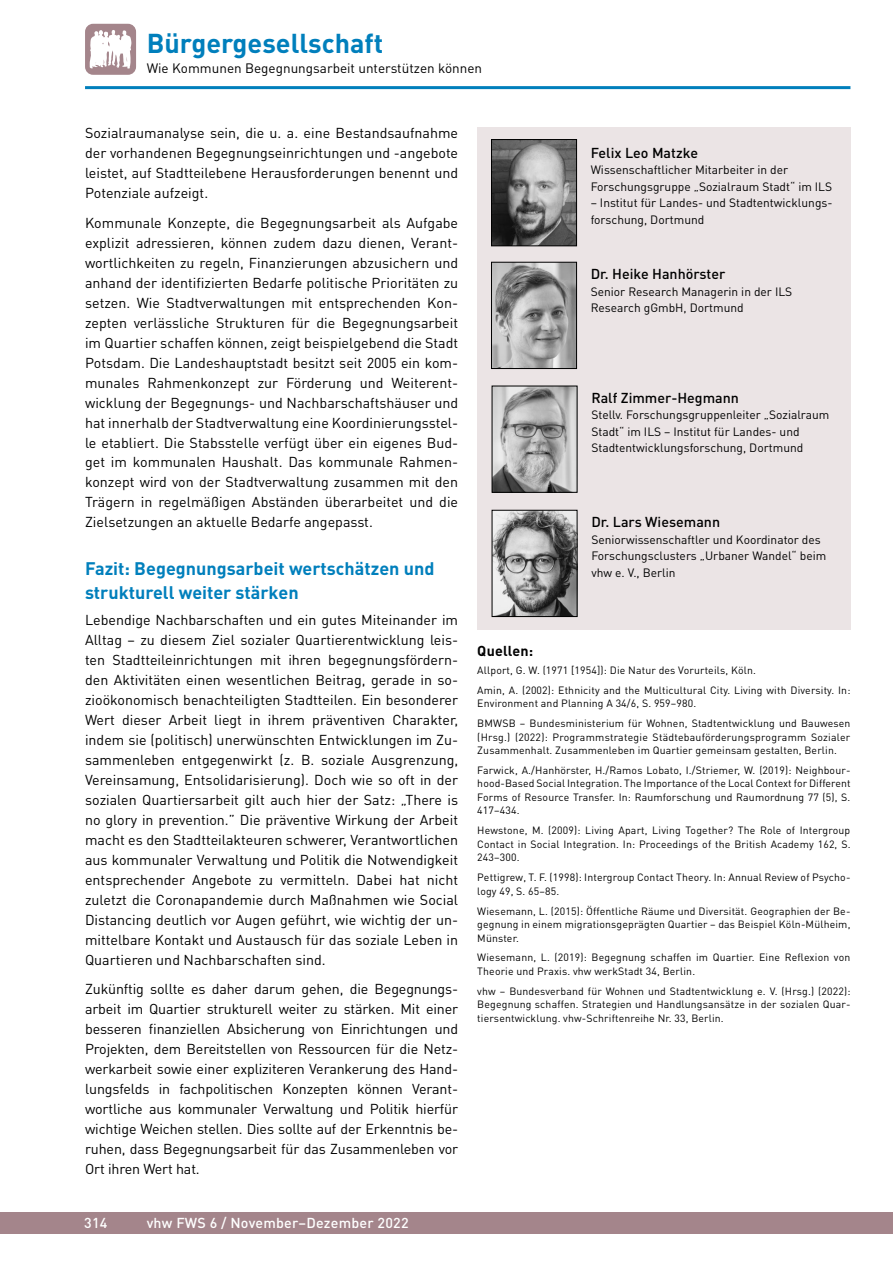
<style>
.page{position:relative;width:893px;height:1263px;background:#fff}
.page>*{position:absolute;margin:0;border:0;box-sizing:border-box;transform-origin:0 0}
.t1{font:700 27px "DIN Pro";color:#007fbc}
.t2{font:700 18px/24.5px "DIN Pro";color:#007fbc}
.t3{font:14.25px/20px "DIN Pro";color:#000;text-align:justify}
.t4{font:500 14.25px "DIN Pro";color:#000}
.t5{font:500 14.25px "DIN Pro";letter-spacing:.015em;color:#fff}
.t6{font:700 14.25px "DIN Pro";letter-spacing:.015em;color:#000}
.t7{font:13.5px "DIN Pro";color:#000}
.t8{font:12px/16.5px "DIN Pro";color:#000}
.t9{font:10.5px/13.5px "DIN Pro";letter-spacing:.015em;color:#000}
</style>
<div class="page">
<div style="left:0;top:1212px;width:893px;height:21px;background:#a4858b"></div>
<hr style="left:85px;top:86px;width:765px;height:3px;background:#007fbc">
<div style="left:85px;top:24px;width:51px;height:51px;background:#a4858b;border-radius:8px"></div>
<svg style="left:90px;top:30px;width:41px;height:39px"></svg>
<div style="left:477px;top:128px;width:373px;height:502px;background:#ebe4e5"></div>
<img style="left:493px;top:264px;width:82px;height:103px">
<div style="left:491px;top:262px;width:86px;height:107px;border:1px solid #000"></div>
<img style="left:493px;top:141px;width:82px;height:103px">
<div style="left:491px;top:139px;width:86px;height:107px;border:1px solid #000"></div>
<img style="left:494px;top:388px;width:81px;height:103px">
<div style="left:492px;top:386px;width:85px;height:107px;border:1px solid #000"></div>
<img style="left:494px;top:512px;width:81px;height:103px">
<div style="left:492px;top:510px;width:85px;height:107px;border:1px solid #000"></div>
<h1 class="t1" style="left:147px;top:25px;width:238px">Bürgergesellschaft</h1>
<p class="t7" style="left:147px;top:59px;width:337px">Wie Kommunen Begegnungsarbeit unterstützen können</p>
<p class="t3" style="left:85px;top:123px;width:375px">Sozialraumanalyse sein, die u. a. eine Bestandsaufnahme der vorhandenen Begegnungseinrichtungen und -angebote leistet, auf Stadtteilebene Herausforderungen benennt und Potenziale aufzeigt.</p>
<p class="t3" style="left:85px;top:212px;width:375px">Kommunale Konzepte, die Begegnungsarbeit als Aufgabe explizit adressieren, können zudem dazu dienen, Verant&shy;wortlichkeiten zu regeln, Finanzierungen abzusichern und anhand der identifizierten Bedarfe politische Prioritäten zu setzen. Wie Stadtverwaltungen mit entsprechenden Kon&shy;zepten verlässliche Strukturen für die Begegnungsarbeit im Quartier schaffen können, zeigt beispielgebend die Stadt Potsdam. Die Landeshauptstadt besitzt seit 2005 ein kom&shy;munales Rahmenkonzept zur Förderung und Weiterent&shy;wicklung der Begegnungs- und Nachbarschaftshäuser und hat innerhalb der Stadtverwaltung eine Koordinierungsstel&shy;le etabliert. Die Stabsstelle verfügt über ein eigenes Bud&shy;get im kommunalen Haushalt. Das kommunale Rahmen&shy;konzept wird von der Stadtverwaltung zusammen mit den Trägern in regelmäßigen Abständen überarbeitet und die Zielsetzungen an aktuelle Bedarfe angepasst.</p>
<p class="t2" style="left:85px;top:555px;width:351px">Fazit: Begegnungsarbeit wertschätzen und strukturell weiter stärken</p>
<p class="t3" style="left:85px;top:610px;width:375px">Lebendige Nachbarschaften und ein gutes Miteinander im Alltag – zu diesem Ziel sozialer Quartierentwicklung leis&shy;ten Stadtteileinrichtungen mit ihren begegnungsfördern&shy;den Aktivitäten einen wesentlichen Beitrag, gerade in so&shy;zioökonomisch benachteiligten Stadtteilen. Ein besonderer Wert dieser Arbeit liegt in ihrem präventiven Charakter, indem sie (politisch) unerwünschten Entwicklungen im Zu&shy;sammenleben entgegenwirkt (z. B. soziale Ausgrenzung, Vereinsamung, Entsolidarisierung). Doch wie so oft in der sozialen Quartiersarbeit gilt auch hier der Satz: „There is no glory in prevention.” Die präventive Wirkung der Arbeit macht es den Stadtteilakteuren schwerer, Verantwortlichen aus kommunaler Verwaltung und Politik die Notwendigkeit entsprechender Angebote zu vermitteln. Dabei hat nicht zuletzt die Coronapandemie durch Maßnahmen wie Social Distancing deutlich vor Augen geführt, wie wichtig der un&shy;mittelbare Kontakt und Austausch für das soziale Leben in Quartieren und Nachbarschaften sind.</p>
<p class="t3" style="left:85px;top:978px;width:375px">Zukünftig sollte es daher darum gehen, die Begegnungs&shy;arbeit im Quartier strukturell weiter zu stärken. Mit einer besseren finanziellen Absicherung von Einrichtungen und Projekten, dem Bereitstellen von Ressourcen für die Netz&shy;werkarbeit sowie einer expliziteren Verankerung des Hand&shy;lungsfelds in fachpolitischen Konzepten können Verant&shy;wortliche aus kommunaler Verwaltung und Politik hierfür wichtige Weichen stellen. Dies sollte auf der Erkenntnis be&shy;ruhen, dass Begegnungsarbeit für das Zusammenleben vor Ort ihren Wert hat.</p>
<p class="t5" style="left:84px;top:1213px;width:25px">314</p>
<p class="t5" style="left:147px;top:1213px;width:263px">vhw FWS 6 / November–Dezember 2022</p>
<p class="t4" style="left:591px;top:143px;width:109px">Felix Leo Matzke</p>
<p class="t8" style="left:591px;top:161px;width:243px">Wissenschaftlicher Mitarbeiter in der<br>Forschungsgruppe „Sozialraum Stadt“ im ILS</p>
<p class="t8" style="left:591px;top:194px;width:243px">– Institut für Landes- und Stadtentwicklungs&shy;forschung, Dortmund</p>
<p class="t4" style="left:591px;top:264px;width:136px">Dr. Heike Hanhörster</p>
<p class="t8" style="left:591px;top:283px;width:203px">Senior Research Managerin in der ILS<br>Research gGmbH, Dortmund</p>
<p class="t4" style="left:591px;top:388px;width:149px">Ralf Zimmer-Hegmann</p>
<p class="t8" style="left:591px;top:406px;width:240px">Stellv. Forschungsgruppenleiter „Sozialraum<br>Stadt“ im ILS – Institut für Landes- und<br>Stadtentwicklungsforschung, Dortmund</p>
<p class="t4" style="left:591px;top:512px;width:130px">Dr. Lars Wiesemann</p>
<p class="t8" style="left:591px;top:531px;width:236px">Seniorwissenschaftler und Koordinator des<br>Forschungsclusters „Urbaner Wandel“ beim vhw e. V., Berlin</p>
<p class="t6" style="left:477px;top:641px;width:57px">Quellen:</p>
<p class="t9" style="left:477px;top:659px;width:375px;line-height:20px">Allport, G. W. (1971 [1954]): Die Natur des Vorurteils, Köln.<br>Amin, A. (2002): Ethnicity and the Multicultural City. Living with Diversity. In:</p>
<p class="t9" style="left:477px;top:693px;width:375px;line-height:20px">Environment and Planning A 34/6, S. 959–980.<br>BMWSB – Bundesministerium für Wohnen, Stadtentwicklung und Bauwesen</p>
<p class="t9" style="left:477px;top:729px;width:374px">(Hrsg.) (2022): Programmstrategie Städtebauförderungsprogramm Sozialer<br>Zusammenhalt. Zusammenleben im Quartier gemeinsam gestalten, Berlin.</p>
<p class="t9" style="left:477px;top:763px;width:375px;text-align:justify">Farwick, A./Hanhörster, H./Ramos Lobato, I./Striemer, W. (2019): Neighbour&shy;hood-Based Social Integration. The Importance of the Local Context for Different Forms of Resource Transfer. In: Raumforschung und Raumordnung 77 (5), S.<br>417–434.</p>
<p class="t9" style="left:477px;top:823px;width:375px;text-align:justify">Hewstone, M. (2009): Living Apart, Living Together? The Role of Intergroup Contact in Social Integration. In: Proceedings of the British Academy 162, S.<br>243–300.</p>
<p class="t9" style="left:477px;top:870px;width:375px">Pettigrew, T. F. (1998): Intergroup Contact Theory. In: Annual Review of Psycho&shy;logy 49, S. 65–85.</p>
<p class="t9" style="left:477px;top:903px;width:375px;text-align:justify">Wiesemann, L. (2015): Öffentliche Räume und Diversität. Geographien der Be&shy;gegnung in einem migrationsgeprägten Quartier – das Beispiel Köln-Mülheim, Münster.</p>
<p class="t9" style="left:477px;top:950px;width:375px">Wiesemann, L. (2019): Begegnung schaffen im Quartier. Eine Reflexion von<br>Theorie und Praxis. vhw werkStadt 34, Berlin.</p>
<p class="t9" style="left:477px;top:984px;width:375px;text-align:justify">vhw – Bundesverband für Wohnen und Stadtentwicklung e. V. (Hrsg.) (2022):<br>Begegnung schaffen. Strategien und Handlungsansätze in der sozialen Quar&shy;tiersentwicklung. vhw-Schriftenreihe Nr. 33, Berlin.</p>
</div>
